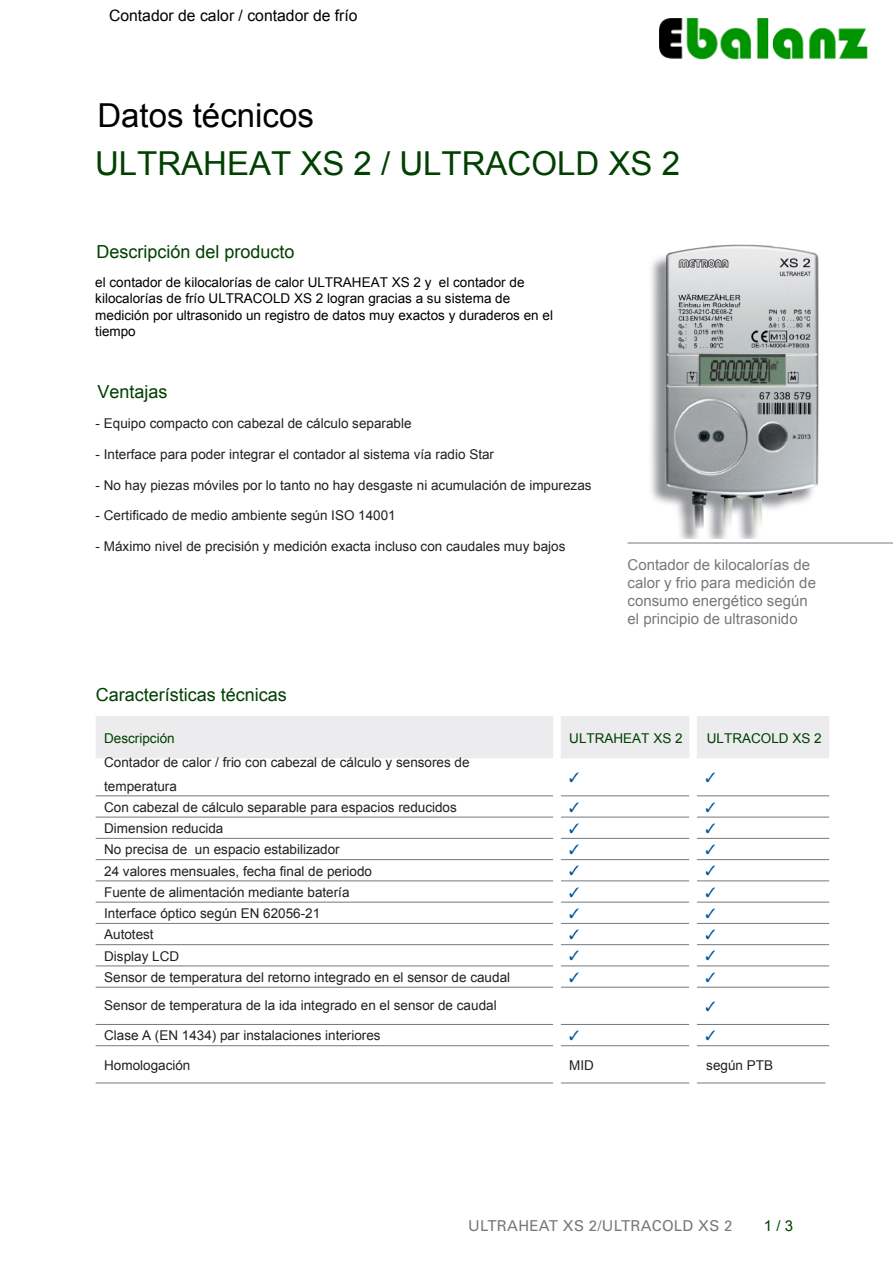
<style>
.page{position:relative;width:893px;height:1263px;background:#fff}
.page>*{position:absolute;margin:0;border:0;box-sizing:border-box;transform-origin:0 0}
.t1{font:33px "Arial";color:#004000}
.t2{font:33px "Arial";color:#000}
.t3{font:18px "Arial";color:#004000}
.t4{font:15.75px "Arial";color:#000}
.t5{font:15px/18px "Arial";color:#76787b}
.t6{font:15px "Univers LT";letter-spacing:.02em;color:#76787b}
.t7{font:15px "Arial";color:#004000}
.t8{font:13.5px/23.9px "Arial";color:#231f20}
.t9{font:13.5px/16.2px "Arial";color:#000}
.t10{font:13.5px "Arial";color:#004000}
.s1{font-style:inherit}
</style>
<div class="page">
<img style="left:659px;top:18px;width:209px;height:42px">
<div style="left:96px;top:716px;width:733px;height:42px;background:#ececee"></div>
<svg style="left:96px;top:796px;width:733px;height:288px"></svg>
<hr style="left:96px;top:795px;width:457px;height:1px;background:#76787b">
<hr style="left:561px;top:795px;width:128px;height:1px;background:#76787b">
<hr style="left:697px;top:795px;width:132px;height:1px;background:#76787b">
<hr style="left:96px;top:817px;width:457px;height:1px;background:#76787b">
<hr style="left:561px;top:817px;width:128px;height:1px;background:#76787b">
<hr style="left:697px;top:817px;width:132px;height:1px;background:#76787b">
<hr style="left:96px;top:838px;width:457px;height:1px;background:#76787b">
<hr style="left:561px;top:838px;width:128px;height:1px;background:#76787b">
<hr style="left:697px;top:838px;width:132px;height:1px;background:#76787b">
<hr style="left:96px;top:859px;width:457px;height:1px;background:#76787b">
<hr style="left:561px;top:859px;width:128px;height:1px;background:#76787b">
<hr style="left:697px;top:859px;width:132px;height:1px;background:#76787b">
<hr style="left:96px;top:881px;width:457px;height:1px;background:#76787b">
<hr style="left:561px;top:881px;width:128px;height:1px;background:#76787b">
<hr style="left:697px;top:881px;width:132px;height:1px;background:#76787b">
<hr style="left:96px;top:902px;width:457px;height:1px;background:#76787b">
<hr style="left:96px;top:923px;width:457px;height:1px;background:#76787b">
<hr style="left:561px;top:923px;width:128px;height:1px;background:#76787b">
<hr style="left:697px;top:923px;width:132px;height:1px;background:#76787b">
<hr style="left:96px;top:944px;width:457px;height:1px;background:#76787b">
<hr style="left:561px;top:944px;width:128px;height:1px;background:#76787b">
<hr style="left:697px;top:944px;width:132px;height:1px;background:#76787b">
<hr style="left:96px;top:966px;width:457px;height:1px;background:#76787b">
<hr style="left:561px;top:966px;width:128px;height:1px;background:#76787b">
<hr style="left:697px;top:966px;width:132px;height:1px;background:#76787b">
<hr style="left:96px;top:987px;width:457px;height:1px;background:#76787b">
<hr style="left:561px;top:987px;width:128px;height:1px;background:#76787b">
<hr style="left:697px;top:987px;width:132px;height:1px;background:#76787b">
<hr style="left:96px;top:1024px;width:457px;height:1px;background:#76787b">
<hr style="left:561px;top:1024px;width:128px;height:1px;background:#76787b">
<hr style="left:697px;top:1024px;width:132px;height:1px;background:#76787b">
<hr style="left:96px;top:1045px;width:457px;height:1px;background:#76787b">
<hr style="left:561px;top:1045px;width:128px;height:1px;background:#76787b">
<hr style="left:697px;top:1045px;width:132px;height:1px;background:#76787b">
<hr style="left:96px;top:1083px;width:457px;height:1px;background:#76787b">
<hr style="left:561px;top:902px;width:128px;height:1px;background:#76787b">
<hr style="left:697px;top:902px;width:132px;height:1px;background:#76787b">
<hr style="left:561px;top:1083px;width:128px;height:1px;background:#76787b">
<hr style="left:697px;top:1083px;width:128px;height:1px;background:#76787b">
<div style="left:553px;top:716px;width:8px;height:42px;background:#fff"></div>
<div style="left:689px;top:716px;width:8px;height:42px;background:#fff"></div>
<div style="left:553px;top:796px;width:8px;height:21px;background:#fff"></div>
<div style="left:689px;top:796px;width:8px;height:21px;background:#fff"></div>
<div style="left:553px;top:817px;width:8px;height:21px;background:#fff"></div>
<div style="left:689px;top:817px;width:8px;height:21px;background:#fff"></div>
<div style="left:553px;top:838px;width:8px;height:22px;background:#fff"></div>
<div style="left:689px;top:838px;width:8px;height:22px;background:#fff"></div>
<div style="left:553px;top:860px;width:8px;height:21px;background:#fff"></div>
<div style="left:689px;top:860px;width:8px;height:21px;background:#fff"></div>
<div style="left:553px;top:881px;width:8px;height:21px;background:#fff"></div>
<div style="left:689px;top:881px;width:8px;height:21px;background:#fff"></div>
<div style="left:553px;top:902px;width:8px;height:21px;background:#fff"></div>
<div style="left:689px;top:902px;width:8px;height:21px;background:#fff"></div>
<div style="left:553px;top:923px;width:8px;height:22px;background:#fff"></div>
<div style="left:689px;top:923px;width:8px;height:22px;background:#fff"></div>
<div style="left:553px;top:945px;width:8px;height:21px;background:#fff"></div>
<div style="left:689px;top:945px;width:8px;height:21px;background:#fff"></div>
<div style="left:553px;top:966px;width:8px;height:21px;background:#fff"></div>
<div style="left:689px;top:966px;width:8px;height:21px;background:#fff"></div>
<div style="left:553px;top:987px;width:8px;height:37px;background:#fff"></div>
<div style="left:689px;top:987px;width:8px;height:37px;background:#fff"></div>
<div style="left:553px;top:1024px;width:8px;height:22px;background:#fff"></div>
<div style="left:689px;top:1024px;width:8px;height:22px;background:#fff"></div>
<div style="left:553px;top:1046px;width:8px;height:37px;background:#fff"></div>
<div style="left:689px;top:1046px;width:8px;height:37px;background:#fff"></div>
<div style="left:553px;top:1083px;width:8px;height:21px;background:#fff"></div>
<hr style="left:628px;top:543px;width:265px;height:1px;background:#76787b">
<img style="left:651px;top:244px;width:168px;height:294px">
<svg style="left:570px;top:802px;width:9px;height:10px"></svg>
<svg style="left:706px;top:802px;width:9px;height:10px"></svg>
<svg style="left:570px;top:823px;width:9px;height:10px"></svg>
<svg style="left:706px;top:823px;width:9px;height:10px"></svg>
<svg style="left:570px;top:844px;width:9px;height:10px"></svg>
<svg style="left:706px;top:844px;width:9px;height:10px"></svg>
<svg style="left:570px;top:866px;width:9px;height:9px"></svg>
<svg style="left:706px;top:866px;width:9px;height:9px"></svg>
<svg style="left:570px;top:887px;width:9px;height:10px"></svg>
<svg style="left:706px;top:887px;width:9px;height:10px"></svg>
<svg style="left:570px;top:908px;width:9px;height:10px"></svg>
<svg style="left:706px;top:908px;width:9px;height:10px"></svg>
<svg style="left:570px;top:929px;width:9px;height:10px"></svg>
<svg style="left:706px;top:929px;width:9px;height:10px"></svg>
<svg style="left:570px;top:951px;width:9px;height:9px"></svg>
<svg style="left:706px;top:951px;width:9px;height:9px"></svg>
<svg style="left:570px;top:972px;width:9px;height:10px"></svg>
<svg style="left:706px;top:972px;width:9px;height:10px"></svg>
<svg style="left:706px;top:1001px;width:9px;height:10px"></svg>
<svg style="left:570px;top:1030px;width:9px;height:10px"></svg>
<svg style="left:706px;top:1030px;width:9px;height:10px"></svg>
<p class="t4" style="left:109px;top:5px;width:250px">Contador de calor / contador de frío</p>
<h1 class="t2" style="left:97px;top:94px;width:218px">Datos técnicos</h1>
<h1 class="t1" style="left:95px;top:142px;width:586px">ULTRAHEAT XS 2 / ULTRACOLD XS 2</h1>
<h2 class="t3" style="left:97px;top:240px;width:200px">Descripción del producto</h2>
<p class="t9" style="left:95px;top:274px;width:459px">el contador de kilocalorías de calor ULTRAHEAT XS 2 y el contador de kilocalorías de frío ULTRACOLD XS 2 logran gracias a su sistema de medición por ultrasonido un registro de datos muy exactos y duraderos en el tiempo</p>
<h2 class="t3" style="left:97px;top:380px;width:72px">Ventajas</h2>
<p class="t8" style="left:96px;top:411px;width:317px">- Equipo compacto con cabezal de cálculo separable</p>
<p class="t8" style="left:96px;top:442px;width:400px">- Interface para poder integrar el contador al sistema vía radio Star</p>
<p class="t8" style="left:96px;top:473px;width:497px">- No hay piezas móviles por lo tanto no hay desgaste ni acumulación de impurezas</p>
<p class="t8" style="left:96px;top:504px;width:302px">- Certificado de medio ambiente según ISO 14001</p>
<p class="t8" style="left:96px;top:534px;width:471px">- Máximo nivel de precisión y medición exacta incluso con caudales muy bajos</p>
<p class="t5" style="left:628px;top:556px;width:190px">Contador de kilocalorías de calor y frio para medición de consumo energético según el principio de ultrasonido</p>
<h2 class="t3" style="left:96px;top:683px;width:193px">C<span class="s1">a</span>racter<span class="s1">í</span>sticas técnicas</h2>
<p class="t10" style="left:104px;top:729px;width:72px">Descripción</p>
<p class="t10" style="left:569px;top:729px;width:115px">ULTRAHEAT XS 2</p>
<p class="t10" style="left:707px;top:729px;width:116px">ULTRACOLD XS 2</p>
<p class="t8" style="left:104px;top:750px;width:367px">Contador de calor / frio con cabezal de cálculo y sensores de temperatura</p>
<p class="t8" style="left:104px;top:795px;width:354px">Con cabezal de cálculo separable para espacios reducidos</p>
<p class="t8" style="left:104px;top:816px;width:121px">Dimension reducida</p>
<p class="t8" style="left:104px;top:838px;width:237px">No precisa de un espacio estabilizador</p>
<p class="t8" style="left:104px;top:859px;width:269px">24 valores mensuales, fecha final de periodo</p>
<p class="t8" style="left:104px;top:880px;width:247px">Fuente de alimentación mediante batería</p>
<p class="t8" style="left:104px;top:901px;width:218px">Interface óptico según EN 62056-21</p>
<p class="t8" style="left:104px;top:923px;width:51px">Autotest</p>
<p class="t8" style="left:104px;top:944px;width:77px">Display LCD</p>
<p class="t8" style="left:104px;top:965px;width:407px">Sensor de temperatura del retorno integrado en el sensor de caudal</p>
<p class="t8" style="left:104px;top:993px;width:394px">Sensor de temperatura de la ida integrado en el sensor de caudal</p>
<p class="t8" style="left:104px;top:1024px;width:278px">Clase A (EN 1434) par instalaciones interiores</p>
<p class="t8" style="left:104px;top:1053px;width:88px">Homologación</p>
<p class="t8" style="left:569px;top:1053px;width:26px">MID</p>
<p class="t8" style="left:706px;top:1054px;width:68px">según PTB</p>
<p class="t6" style="left:468px;top:1217px;width:266px">ULTRAHEAT XS 2/ULTRACOLD XS 2</p>
<p class="t7" style="left:764px;top:1216px;width:31px">1 / 3</p>
</div>
